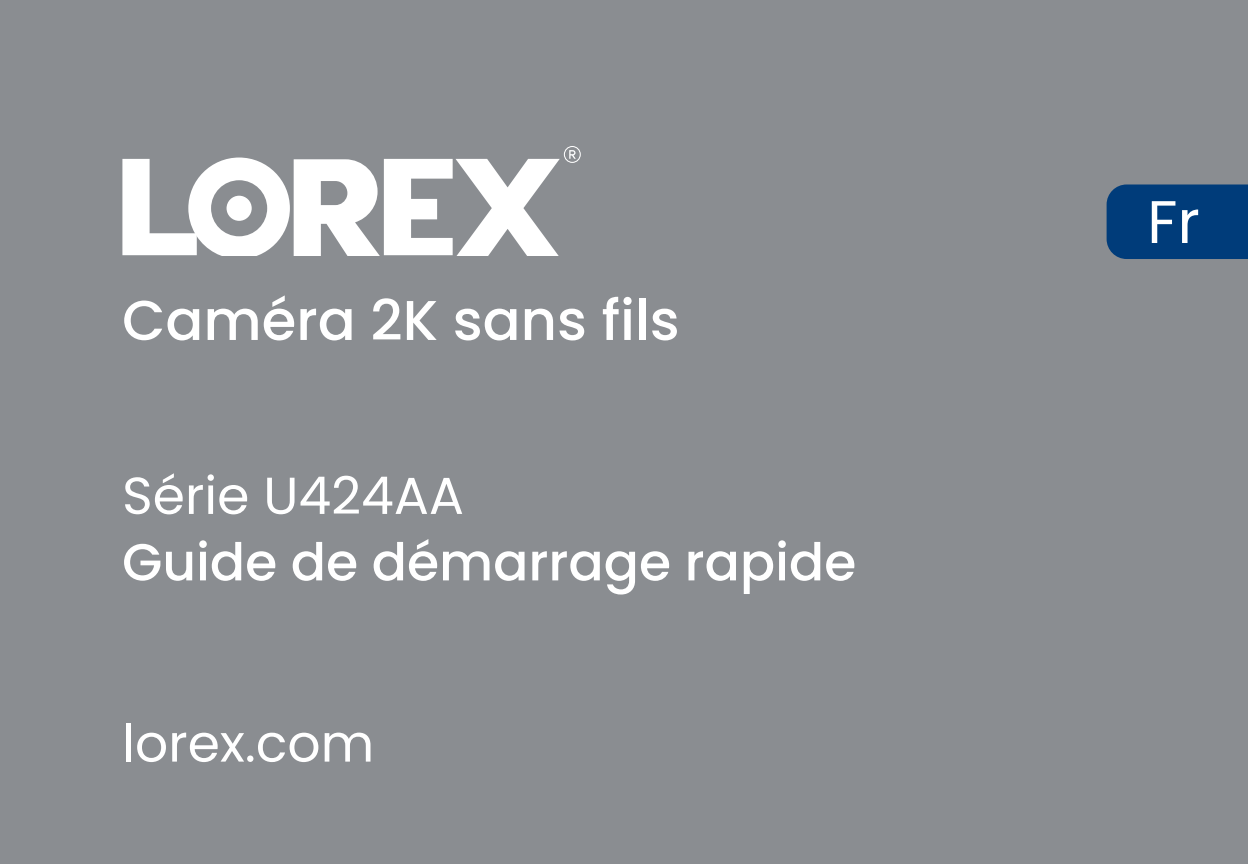
<style>
.page{position:relative;width:1248px;height:864px;background:#fff}
.page>*{position:absolute;margin:0;border:0;box-sizing:border-box;transform-origin:0 0}
.t1{font:60px "Poppins";color:#fff}
.t2{font:500 56px "Poppins";color:#fff}
.t3{font:500 52px "Poppins";color:#fff}
.t4{font:52px "Poppins";color:#fff}
</style>
<div class="page">
<div style="left:0;top:0;width:1247px;height:864px;background:#8a8d91"></div>
<svg style="left:122px;top:146px;width:458px;height:109px"></svg>
<div style="left:1106px;top:184px;width:141px;height:75px;background:#003c7a"></div>
<p class="t2" style="left:122px;top:288px;width:559px">Caméra 2K sans fils</p>
<p class="t4" style="left:122px;top:466px;width:343px">Série U424AA</p>
<p class="t3" style="left:122px;top:532px;width:735px">Guide de démarrage rapide</p>
<p class="t4" style="left:122px;top:713px;width:253px">lorex.com</p>
<p class="t1" style="left:1146px;top:187px;width:54px">Fr</p>
</div>
